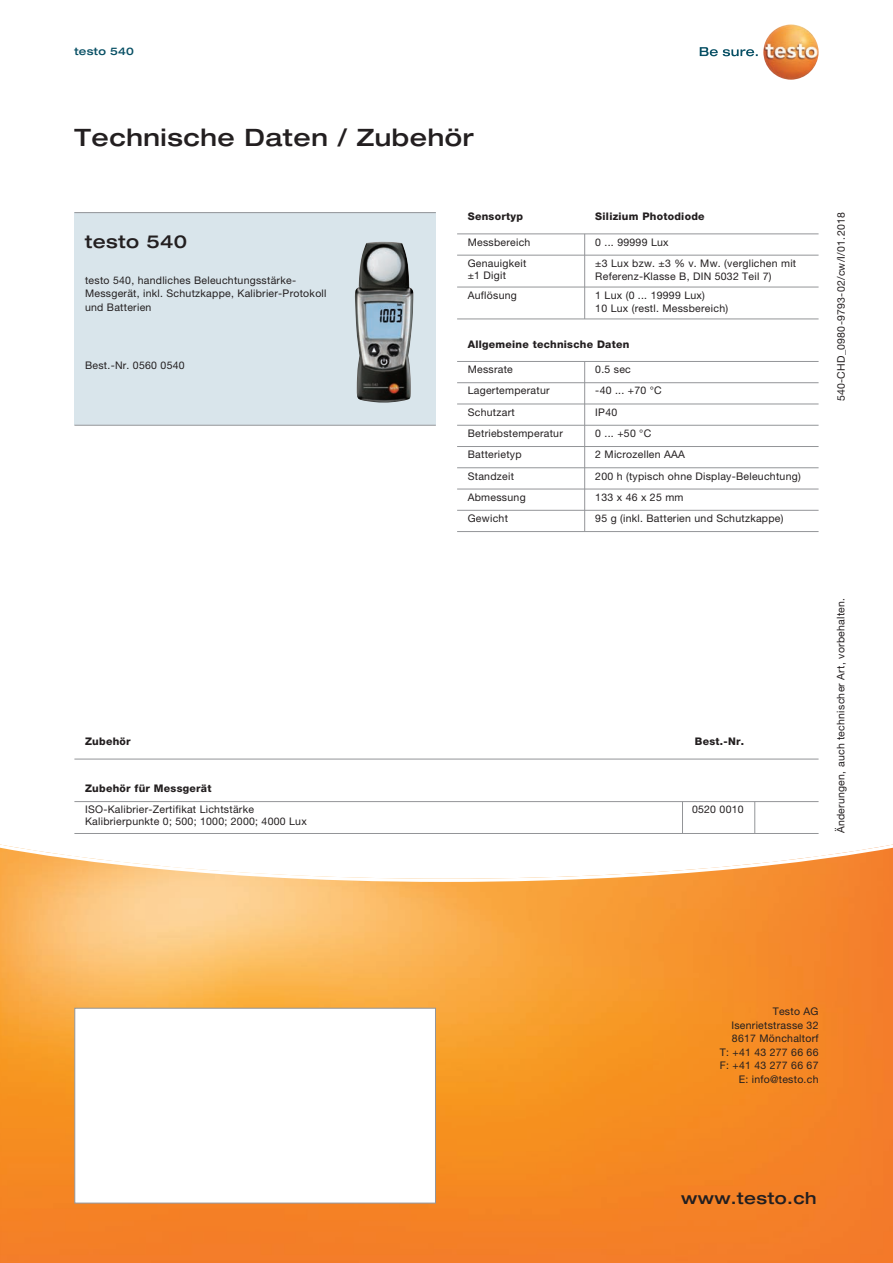
<style>
.page{position:relative;width:893px;height:1263px;background:#fff}
.page>*{position:absolute;margin:0;border:0;box-sizing:border-box;transform-origin:0 0}
.t1{font:500 expanded 24px "Helvetica Neue LTW1 G";letter-spacing:.025em;color:#231f20}
.t2{font:500 expanded 18px "Helvetica Neue LTW1 G";letter-spacing:.025em;color:#231f20}
.t3{font:500 expanded 16.5px "Helvetica Neue LTW1 G";letter-spacing:.025em;color:#231f20}
.t4{font:10.5px/13.5px "Helvetica Neue LTW1 G";letter-spacing:.025em;color:#231f20}
.t5{font:800 10.5px "Helvetica Neue LTW1 G";letter-spacing:.025em;color:#231f20}
.t6{font:500 expanded 10.5px "Helvetica Neue LTW1 G";letter-spacing:.025em;color:#074f64}
</style>
<div class="page">
<svg style="left:0;top:844px;width:893px;height:419px;background:#f79f47"></svg>
<div style="left:74px;top:213px;width:362px;height:212px;background:#d9e5eb"></div>
<hr style="left:74px;top:212px;width:362px;height:1px;background:#939598">
<hr style="left:74px;top:425px;width:362px;height:1px;background:#939598">
<img style="left:355px;top:242px;width:59px;height:161px">
<svg style="left:700px;top:47px;width:58px;height:9px"></svg>
<img style="left:763px;top:24px;width:56px;height:56px;border-radius:28px">
<div style="left:74px;top:1008px;width:362px;height:195px;background:#fff;border:1px solid #939598"></div>
<hr style="left:457px;top:361px;width:362px;height:1px;background:#939598">
<hr style="left:457px;top:382px;width:362px;height:1px;background:#939598">
<hr style="left:457px;top:404px;width:362px;height:1px;background:#939598">
<hr style="left:457px;top:425px;width:362px;height:1px;background:#939598">
<hr style="left:457px;top:446px;width:362px;height:1px;background:#939598">
<hr style="left:457px;top:467px;width:362px;height:1px;background:#939598">
<hr style="left:457px;top:489px;width:362px;height:1px;background:#939598">
<hr style="left:457px;top:510px;width:362px;height:1px;background:#939598">
<hr style="left:457px;top:531px;width:362px;height:1px;background:#939598">
<hr style="left:584px;top:361px;width:1px;height:170px;background:#939598">
<hr style="left:74px;top:801px;width:745px;height:1px;background:#939598">
<hr style="left:74px;top:833px;width:745px;height:1px;background:#939598">
<hr style="left:682px;top:801px;width:1px;height:32px;background:#939598">
<hr style="left:754px;top:801px;width:1px;height:32px;background:#939598">
<hr style="left:457px;top:233px;width:362px;height:1px;background:#939598">
<hr style="left:584px;top:234px;width:1px;height:85px;background:#939598">
<hr style="left:457px;top:255px;width:362px;height:1px;background:#939598">
<hr style="left:457px;top:287px;width:362px;height:1px;background:#939598">
<hr style="left:457px;top:319px;width:362px;height:1px;background:#939598">
<hr style="left:74px;top:759px;width:745px;height:1px;background:#939598">
<p class="t6" style="left:74px;top:44px;width:61px">testo 540</p>
<h1 class="t1" style="left:74px;top:122px;width:401px">Technische Daten / Zubehör</h1>
<h2 class="t2" style="left:85px;top:230px;width:104px">testo 540</h2>
<p class="t4" style="left:85px;top:273px;width:243px">testo 540, handliches Beleuchtungsstärke-<br>Messgerät, inkl. Schutzkappe, Kalibrier-Protokoll und Batterien</p>
<p class="t4" style="left:85px;top:358px;width:101px">Best.-Nr. 0560 0540</p>
<p class="t5" style="left:468px;top:210px;width:57px">Sensortyp</p>
<p class="t5" style="left:595px;top:210px;width:111px">Silizium Photodiode</p>
<p class="t4" style="left:468px;top:231px;width:64px;line-height:21.3px">Messbereich<br>Genauigkeit</p>
<p class="t4" style="left:468px;top:265px;width:51px;line-height:20px">±1 Digit<br>Auflösung</p>
<p class="t4" style="left:595px;top:231px;width:202px;line-height:21.3px">0 ... 99999 Lux<br>±3 Lux bzw. ±3 % v. Mw. (verglichen mit</p>
<p class="t4" style="left:595px;top:267px;width:178px;line-height:18.5px">Referenz-Klasse B, DIN 5032 Teil 7)<br>1 Lux (0 ... 19999 Lux)</p>
<p class="t4" style="left:595px;top:302px;width:134px">10 Lux (restl. Messbereich)</p>
<p class="t5" style="left:468px;top:338px;width:163px">Allgemeine technische Daten</p>
<p class="t4" style="left:468px;top:363px;width:47px">Messrate</p>
<p class="t4" style="left:595px;top:363px;width:37px">0.5 sec</p>
<p class="t4" style="left:468px;top:384px;width:83px">Lagertemperatur</p>
<p class="t4" style="left:595px;top:384px;width:68px">-40 ... +70 °C</p>
<p class="t4" style="left:468px;top:405px;width:49px">Schutzart</p>
<p class="t4" style="left:595px;top:405px;width:23px">IP40</p>
<p class="t4" style="left:468px;top:426px;width:97px">Betriebstemperatur</p>
<p class="t4" style="left:595px;top:426px;width:57px">0 ... +50 °C</p>
<p class="t4" style="left:468px;top:448px;width:55px">Batterietyp</p>
<p class="t4" style="left:595px;top:448px;width:91px">2 Microzellen AAA</p>
<p class="t4" style="left:468px;top:469px;width:48px">Standzeit</p>
<p class="t4" style="left:595px;top:469px;width:207px">200 h (typisch ohne Display-Beleuchtung)</p>
<p class="t4" style="left:468px;top:490px;width:59px">Abmessung</p>
<p class="t4" style="left:595px;top:490px;width:90px">133 x 46 x 25 mm</p>
<p class="t4" style="left:468px;top:511px;width:42px">Gewicht</p>
<p class="t4" style="left:595px;top:511px;width:190px">95 g (inkl. Batterien und Schutzkappe)</p>
<p class="t5" style="left:85px;top:735px;width:47px">Zubehör</p>
<p class="t5" style="left:695px;top:735px;width:51px">Best.-Nr.</p>
<p class="t5" style="left:85px;top:782px;width:128px">Zubehör für Messgerät</p>
<p class="t4" style="left:85px;top:803px;width:171px">ISO-Kalibrier-Zertifikat Lichtstärke</p>
<p class="t4" style="left:692px;top:803px;width:53px">0520 0010</p>
<p class="t4" style="left:85px;top:815px;width:223px">Kalibrierpunkte 0; 500; 1000; 2000; 4000 Lux</p>
<p class="t4" style="left:834px;top:401px;width:191px;rotate:-90deg">540-CHD_0980-9793-02/cw/I/01.2018</p>
<p class="t4" style="left:834px;top:833px;width:237px;rotate:-90deg">Änderungen, auch technischer Art, vorbehalten.</p>
<p class="t4" style="left:720px;top:1005px;width:100px;text-align:right">Testo AG<br>Isenrietstrasse 32<br>8617 Mönchaltorf<br>T: +41 43 277 66 66<br>F: +41 43 277 66 67<br>E: info@testo.ch</p>
<h3 class="t3" style="left:681px;top:1187px;width:137px">www.testo.ch</h3>
</div>
